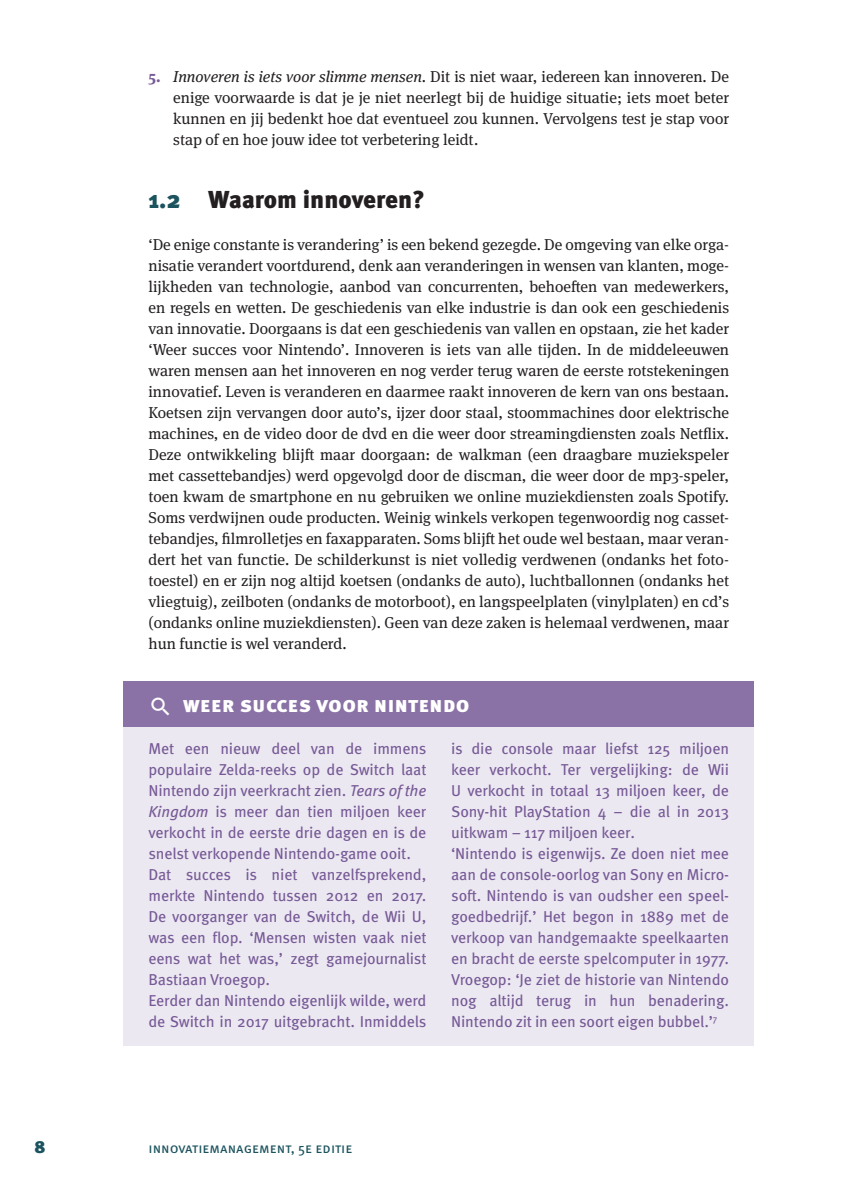
<style>
.page{position:relative;width:843px;height:1187px;background:#fff}
.page>*{position:absolute;margin:0;border:0;box-sizing:border-box;transform-origin:0 0}
.t1{font:900 24.5px "Meta Pro";color:#231f20}
.t2{font:900 21px "Meta Pro";letter-spacing:.015em;color:#fff}
.t3{font:900 17.5px "Meta Pro";color:#1b535e}
.t4{font:15.75px/21px "Meta Serif Pro";color:#231f20;text-align:justify}
.t5{font:15.75px/21px "Meta Pro";letter-spacing:-.01em;color:#765996}
.t6{font:14px "Meta Pro";color:#1b535e}
.s1{font-weight:700;color:#765996}
.s2{font-style:italic}
.s3{color:#1b535e}
</style>
<div class="page">
<div style="left:124px;top:681px;width:630px;height:49px;background:#8b72a6"></div>
<div style="left:124px;top:727px;width:327px;height:151px;background:#ebe8f1"></div>
<div style="left:124px;top:853px;width:327px;height:151px;background:#ebe8f1"></div>
<div style="left:124px;top:979px;width:327px;height:67px;background:#ebe8f1"></div>
<div style="left:426px;top:727px;width:328px;height:130px;background:#ebe8f1"></div>
<div style="left:426px;top:832px;width:328px;height:214px;background:#ebe8f1"></div>
<p class="t4" style="left:173px;top:65px;width:557px;text-indent:-25px"><span class="s1">5.</span> <span class="s2">Innoveren is iets voor slimme mensen</span>. Dit is niet waar, iedereen kan innoveren. De enige voorwaarde is dat je je niet neerlegt bij de huidige situatie; iets moet beter kunnen en jij bedenkt hoe dat eventueel zou kunnen. Vervolgens test je stap voor stap of en hoe jouw idee tot verbetering leidt.</p>
<h1 class="t1" style="left:148px;top:180px;width:278px"><span class="s3">1.2</span> Waarom innoveren?</h1>
<p class="t4" style="left:148px;top:233px;width:582px">‘De enige constante is verandering’ is een bekend gezegde. De omgeving van elke orga&shy;nisatie verandert voortdurend, denk aan veranderingen in wensen van klanten, moge&shy;lijkheden van technologie, aanbod van concurrenten, behoeften van medewerkers, en regels en wetten. De geschiedenis van elke industrie is dan ook een geschiedenis van innovatie. Doorgaans is dat een geschiedenis van vallen en opstaan, zie het kader ‘Weer succes voor Nintendo’. Innoveren is iets van alle tijden. In de middeleeuwen waren mensen aan het innoveren en nog verder terug waren de eerste rotstekeningen innovatief. Leven is veranderen en daarmee raakt innoveren de kern van ons bestaan.<br>Koetsen zijn vervangen door auto’s, ijzer door staal, stoommachines door elektrische machines, en de video door de dvd en die weer door streamingdiensten zoals Netflix.<br>Deze ontwikkeling blijft maar doorgaan: de walkman (een draagbare muziekspeler met cassettebandjes) werd opgevolgd door de discman, die weer door de mp3-speler, toen kwam de smartphone en nu gebruiken we online muziekdiensten zoals Spotify.<br>Soms verdwijnen oude producten. Weinig winkels verkopen tegenwoordig nog casset&shy;tebandjes, filmrolletjes en faxapparaten. Soms blijft het oude wel bestaan, maar veran&shy;dert het van functie. De schilderkunst is niet volledig verdwenen (ondanks het foto&shy;toestel) en er zijn nog altijd koetsen (ondanks de auto), luchtballonnen (ondanks het vliegtuig), zeilboten (ondanks de motorboot), en langspeelplaten (vinylplaten) en cd’s (ondanks online muziekdiensten). Geen van deze zaken is helemaal verdwenen, maar hun functie is wel veranderd.</p>
<h2 class="t2" style="left:183px;top:688px;width:288px">Weer succes voor N intendo</h2>
<p class="t5" style="left:148px;top:737px;width:279px">Met een nieuw deel van de immens populaire Zelda-reeks op de Switch laat Nintendo zijn veerkracht zien. <span class="s2">Tears of the Kingdom</span> is meer dan tien miljoen keer verkocht in de eerste drie dagen en is de snelst verkopende Nintendo-game ooit.<br>Dat succes is niet vanzelfsprekend, merkte Nintendo tussen 2012 en 2017.<br>De voorganger van de Switch, de Wii U, was een flop. ‘Mensen wisten vaak niet eens wat het was,’ zegt gamejournalist Bastiaan Vroegop.<br>Eerder dan Nintendo eigenlijk wilde, werd de Switch in 2017 uitgebracht. Inmiddels</p>
<p class="t5" style="left:451px;top:737px;width:279px">is die console maar liefst 125 miljoen keer verkocht. Ter vergelijking: de Wii U verkocht in totaal 13 miljoen keer, de Sony-hit PlayStation 4 – die al in 2013 uitkwam – 117 miljoen keer.<br>‘Nintendo is eigenwijs. Ze doen niet mee aan de console-oorlog van Sony en Micro&shy;soft. Nintendo is van oudsher een speel&shy;goedbedrijf.’ Het begon in 1889 met de verkoop van handgemaakte speelkaarten en bracht de eerste spelcomputer in 1977.<br>Vroegop: ‘Je ziet de historie van Nintendo nog altijd terug in hun benadering.<br>Nintendo zit in een soort eigen bubbel.’<sup>7</sup></p>
<p class="t3" style="left:34px;top:1133px;width:13px">8</p>
<p class="t6" style="left:148px;top:1138px;width:205px">Innovati emanagement, 5e editi e</p>
</div>
